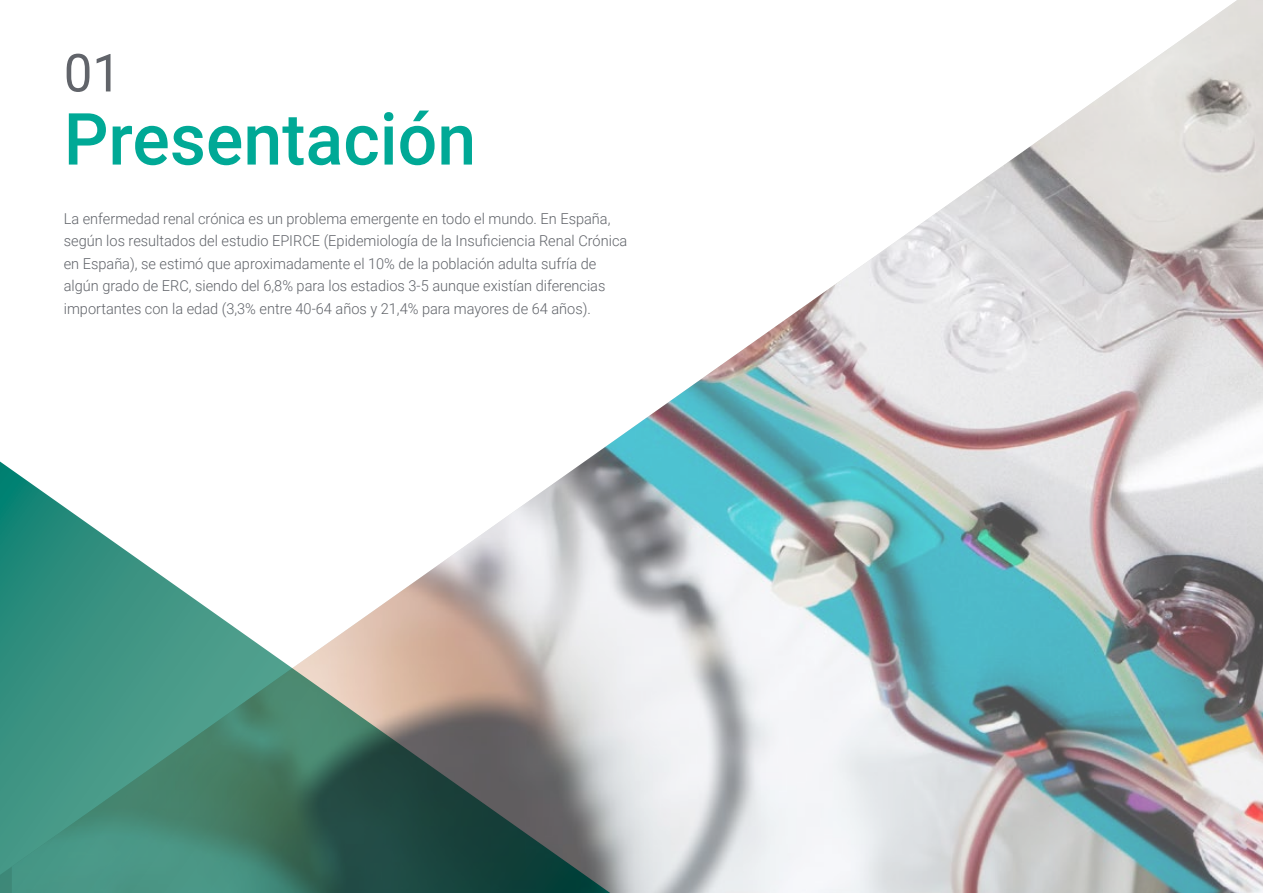
<style>
.page{position:relative;width:1263px;height:893px;background:#fff}
.page>*{position:absolute;margin:0;border:0;box-sizing:border-box;transform-origin:0 0}
.t1{font:500 72px "Roboto";color:#00a996}
.t2{font:52.5px "Roboto";color:#61646a}
.t3{font:300 15px/22.5px "Roboto";color:#61646a}
</style>
<div class="page">
<img style="left:606px;top:0;width:657px;height:893px">
<svg style="left:0;top:446px;width:640px;height:447px"></svg>
<h2 class="t2" style="left:64px;top:36px;width:59px">01</h2>
<h1 class="t1" style="left:64px;top:89px;width:414px">Presentación</h1>
<p class="t3" style="left:64px;top:207px;width:565px">La enfermedad renal crónica es un problema emergente en todo el mundo. En España, según los resultados del estudio EPIRCE (Epidemiología de la Insuficiencia Renal Crónica en España), se estimó que aproximadamente el 10% de la población adulta sufría de algún grado de ERC, siendo del 6,8% para los estadios 3-5 aunque existían diferencias importantes con la edad (3,3% entre 40-64 años y 21,4% para mayores de 64 años).</p>
</div>
